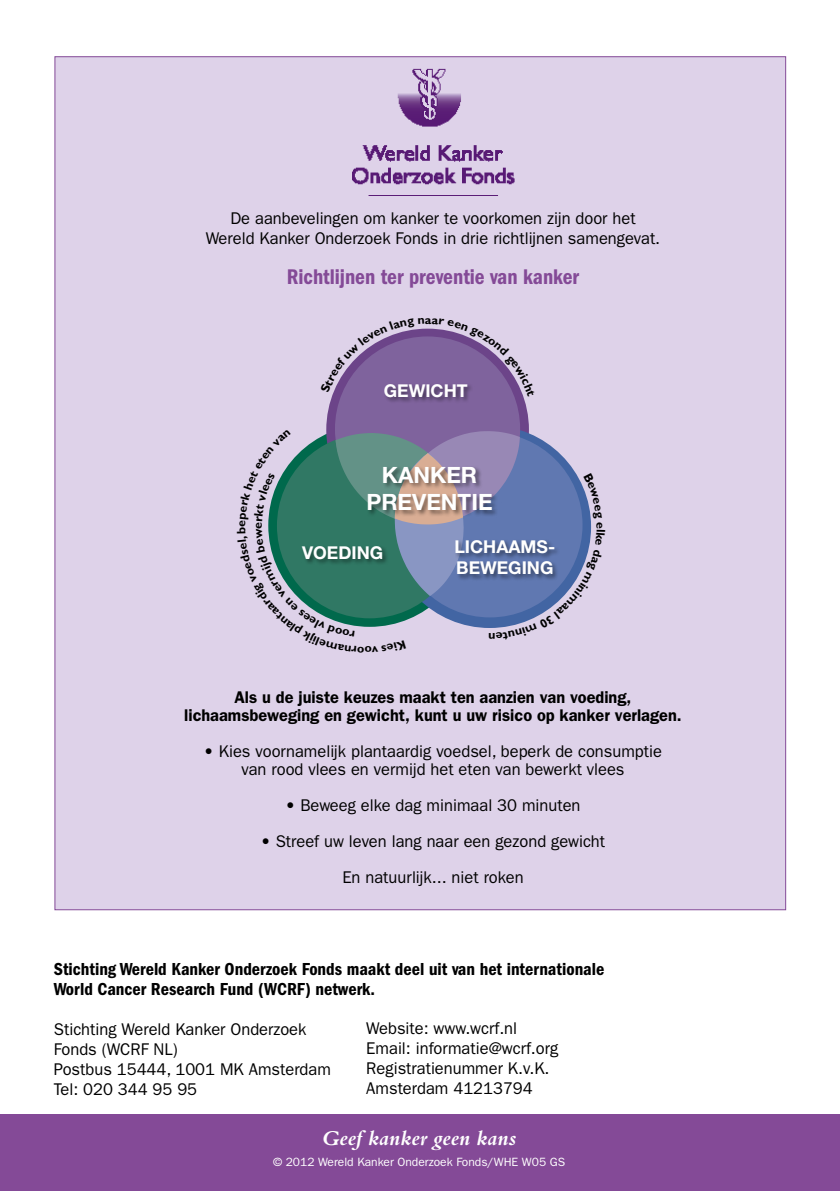
<style>
.page{position:relative;width:840px;height:1191px;background:#fff}
.page>*{position:absolute;margin:0;border:0;box-sizing:border-box;transform-origin:0 0}
.t1{font:700 22.4px/27px "Helvetica Neue LT Std";color:#fff;text-align:center}
.t2{font:600 condensed 22px "Franklin Gothic";color:#844a97}
.t3{font:italic 700 22px "Bembo";color:#fff}
.t4{font:600 condensed 18px/20px "Franklin Gothic";color:#000}
.t5{font:700 17.6px/21.2px "Helvetica Neue LT Std";color:#fff}
.t6{font:17px/20px "ITC Franklin Gothic Std";color:#000;text-align:center}
.t7{font:600 17px/18px "Franklin Gothic";color:#000;text-align:center;scale:.96 1}
.t8{font:700 12.4px "Gill Sans";color:#000}
.t9{font:12px "ITC Franklin Gothic Std";color:#fff}
.s1{font-family:"ITC Franklin Gothic Std Hvy"}
</style>
<div class="page">
<div style="left:54px;top:56px;width:731px;height:854px;background:#ded2e9;border:1px solid #844a97"></div>
<div style="left:0;top:1114px;width:839px;height:77px;background:#844a97"></div>
<div style="left:335px;top:336px;width:185px;height:185px;background:#7f639d;border-radius:50%"></div>
<div style="left:384px;top:383px;width:138px;height:49px;background:#000;opacity:.45"></div>
<img style="left:352px;top:68px;width:163px;height:117px">
<svg style="left:333px;top:328px;width:91px;height:65px"></svg>
<svg style="left:431px;top:328px;width:93px;height:69px"></svg>
<svg style="left:268px;top:429px;width:324px;height:199px"></svg>
<p class="t6" style="left:206px;top:209px;width:455px">De aanbevelingen om kanker te voorkomen zijn door het<br>Wereld Kanker Onderzoek Fonds in drie richtlijnen samengevat.</p>
<p class="t2" style="left:286px;top:264px;width:294px">Richtlijnen ter preventie van kanker</p>
<p class="t8" style="left:424px;top:312px;width:8px">a</p>
<p class="t5" style="left:383px;top:379px;width:85px">GEWICHT</p>
<p class="t8" style="left:250px;top:529px;width:8px;rotate:-90deg">e</p>
<h1 class="t1" style="left:366px;top:461px;width:128px">KANKER<br>PREVENTIE</h1>
<p class="t5" style="left:302px;top:541px;width:81px">VOEDING</p>
<p class="t5" style="left:454px;top:536px;width:102px">LICHAAMS-<br>BEWEGI</p>
<p class="t5" style="left:526px;top:557px;width:26px">NG</p>
<p class="t8" style="left:495px;top:644px;width:9px;rotate:180deg">n</p>
<p class="t7" style="left:184px;top:687px;width:519px">Als u de juiste keuzes maakt ten aanzien van voeding, lichaamsbeweging en gewicht, kunt u uw risico op kanker verlagen.</p>
<p class="t6" style="left:204px;top:742px;width:459px;line-height:18px"><span class="s1">•</span> Kies voornamelijk plantaardig voedsel, beperk de consumptie van rood vlees en vermijd het eten van bewerkt vlees</p>
<p class="t6" style="left:285px;top:795px;width:296px"><span class="s1">•</span> Beweeg elke dag minimaal 30 minuten</p>
<p class="t6" style="left:261px;top:823px;width:345px;line-height:36px"><span class="s1">•</span> Streef uw leven lang naar een gezond gewicht<br>En natuurlijk... niet roken</p>
<p class="t4" style="left:54px;top:959px;width:551px">Stichting Wereld Kanker Onderzoek Fonds maakt deel uit van het internationale<br>World Cancer Research Fund (WCRF) netwerk.</p>
<p class="t6" style="left:54px;top:1019px;width:278px;text-align:left">Stichting Wereld Kanker Onderzoek<br>Fonds (WCRF NL)<br>Postbus 15444, 1001 MK Amsterdam<br>Tel: 020 344 95 95</p>
<p class="t6" style="left:366px;top:1018px;width:193px;text-align:left">Website: www.wcrf.nl<br>Email: informatie@wcrf.org<br>Registratienummer K.v.K.<br>Amsterdam 41213794</p>
<p class="t3" style="left:322px;top:1126px;width:196px">Geef kanker geen kans</p>
<p class="t9" style="left:273px;top:1154px;width:293px">© 2012 Wereld Kanker Onderzoek Fonds/WHE W05 GS</p>
</div>
